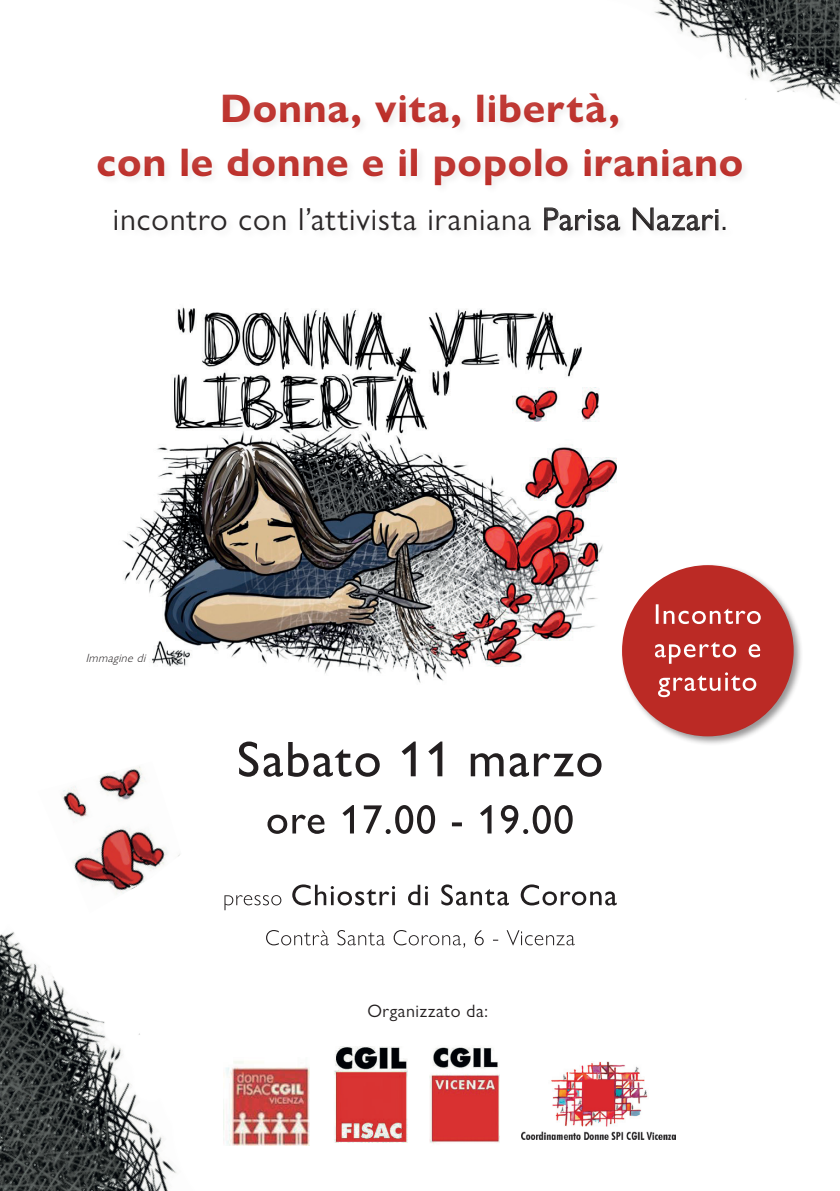
<style>
.page{position:relative;width:840px;height:1191px;background:#fff}
.page>*{position:absolute;margin:0;border:0;box-sizing:border-box;transform-origin:0 0}
.t1{font:700 40px/54px "Gill Sans Nova";letter-spacing:.02em;color:#bb2a25;text-align:center}
.t2{font:32px "Gill Sans Nova";letter-spacing:.03em;color:#231f20}
.t3{font:18px "Gill Sans Nova";letter-spacing:.03em;color:#231f20}
.t4{font:italic 300 12px "Gill Sans Nova";color:#231f20}
</style>
<div class="page">
<img style="left:0;top:910px;width:310px;height:281px">
<img style="left:122px;top:307px;width:495px;height:376px">
<svg style="left:267px;top:805px;width:305px;height:29px"></svg>
<svg style="left:239px;top:741px;width:362px;height:36px"></svg>
<svg style="left:266px;top:930px;width:308px;height:18px"></svg>
<svg style="left:224px;top:884px;width:392px;height:26px"></svg>
<img style="left:223px;top:1057px;width:86px;height:88px">
<img style="left:521px;top:1061px;width:153px;height:79px">
<img style="left:429px;top:1047px;width:70px;height:97px">
<img style="left:334px;top:1046px;width:74px;height:97px">
<div style="left:619px;top:563px;width:184px;height:183px;background:#231f20;opacity:.47"></div>
<div style="left:621px;top:565px;width:172px;height:171px;background:#bb2a25;border-radius:50%"></div>
<svg style="left:658px;top:672px;width:97px;height:25px"></svg>
<svg style="left:655px;top:642px;width:104px;height:22px"></svg>
<svg style="left:655px;top:604px;width:105px;height:20px"></svg>
<img style="left:37px;top:766px;width:144px;height:147px">
<img style="left:404px;top:0;width:435px;height:229px">
<p class="t1" style="left:97px;top:81px;width:648px">Donna, vita, libertà,<br>con le donne e il popolo iraniano</p>
<p class="t2" style="left:113px;top:199px;width:615px">incontro con l’attivista iraniana Parisa Nazari.</p>
<p class="t4" style="left:86px;top:651px;width:65px">Immaginedi</p>
<p class="t3" style="left:367px;top:1000px;width:122px">Organizzato da:</p>
</div>
